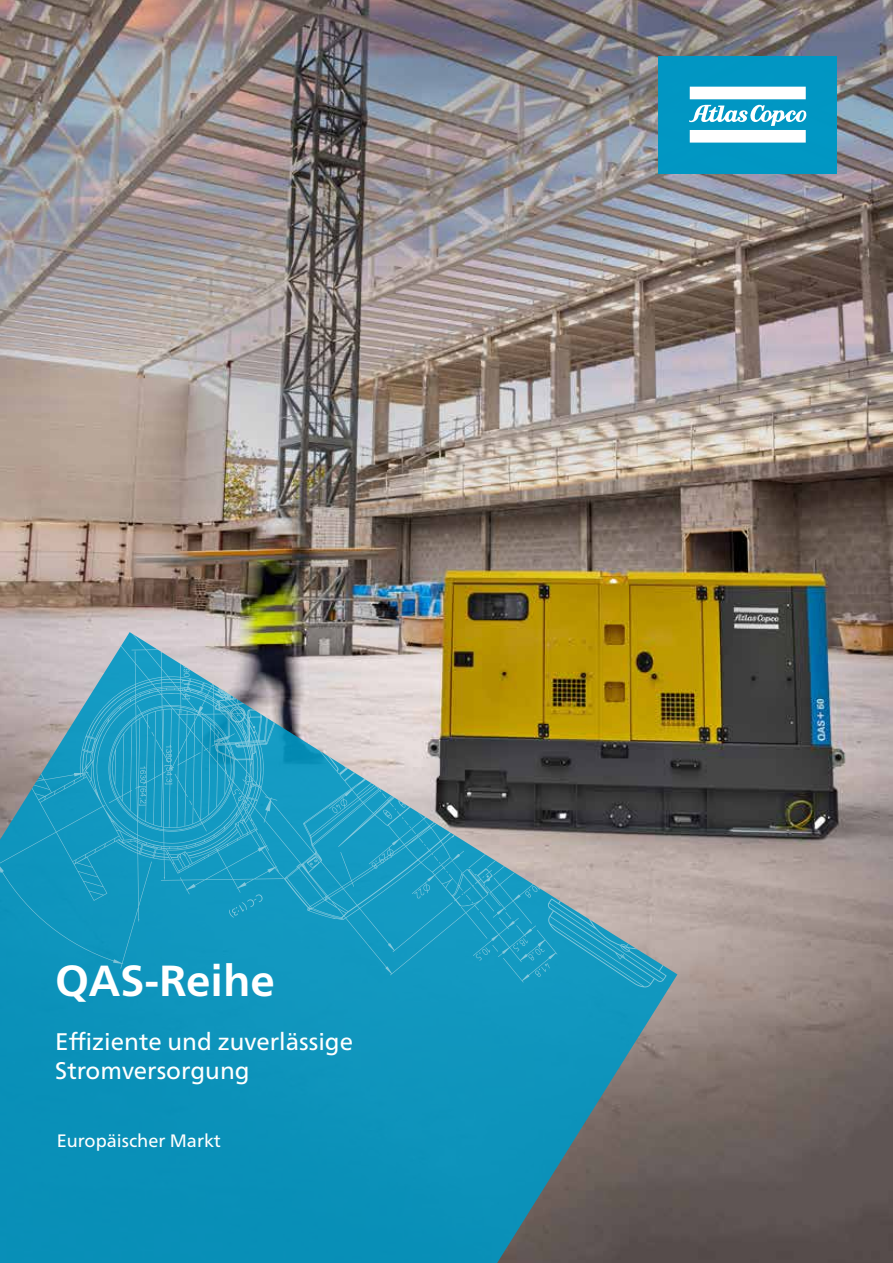
<style>
.page{position:relative;width:893px;height:1263px;background:#fff}
.page>*{position:absolute;margin:0;border:0;box-sizing:border-box;transform-origin:0 0}
.t1{font:700 43.5px "Neue Frutiger World";color:#fff}
.t2{font:24px/28.8px "Neue Frutiger World";color:#fff}
.t3{font:18px "Neue Frutiger World";color:#fff}
</style>
<div class="page">
<img style="left:0;top:0;width:893px;height:1263px">
<svg style="left:0;top:987px;width:677px;height:276px;fill:#0c91b9"></svg>
<svg style="left:0;top:632px;width:677px;height:355px"></svg>
<svg style="left:618px;top:632px;width:31px;height:17px"></svg>
<svg style="left:655px;top:644px;width:4px;height:4px"></svg>
<svg style="left:590px;top:670px;width:9px;height:8px"></svg>
<svg style="left:550px;top:710px;width:5px;height:6px"></svg>
<svg style="left:589px;top:741px;width:6px;height:5px"></svg>
<svg style="left:535px;top:699px;width:7px;height:7px"></svg>
<svg style="left:637px;top:809px;width:6px;height:6px"></svg>
<svg style="left:505px;top:678px;width:21px;height:26px"></svg>
<svg style="left:496px;top:723px;width:86px;height:66px"></svg>
<svg style="left:548px;top:863px;width:12px;height:7px"></svg>
<svg style="left:414px;top:888px;width:10px;height:10px"></svg>
<svg style="left:332px;top:804px;width:9px;height:9px"></svg>
<svg style="left:335px;top:736px;width:17px;height:20px"></svg>
<svg style="left:434px;top:856px;width:7px;height:8px"></svg>
<svg style="left:462px;top:884px;width:95px;height:98px"></svg>
<svg style="left:482px;top:875px;width:7px;height:3px"></svg>
<svg style="left:382px;top:793px;width:44px;height:53px"></svg>
<svg style="left:235px;top:632px;width:20px;height:14px"></svg>
<svg style="left:264px;top:650px;width:41px;height:57px"></svg>
<div style="left:658px;top:56px;width:179px;height:117px;background:#0097c4"></div>
<svg style="left:689px;top:87px;width:118px;height:56px"></svg>
<h1 class="t1" style="left:55px;top:942px;width:221px">QAS-Reihe</h1>
<p class="t2" style="left:55px;top:1028px;width:299px">Effiziente und zuverlässige<br>Stromversorgung</p>
<p class="t3" style="left:57px;top:1127px;width:166px">Europäischer Markt</p>
</div>
